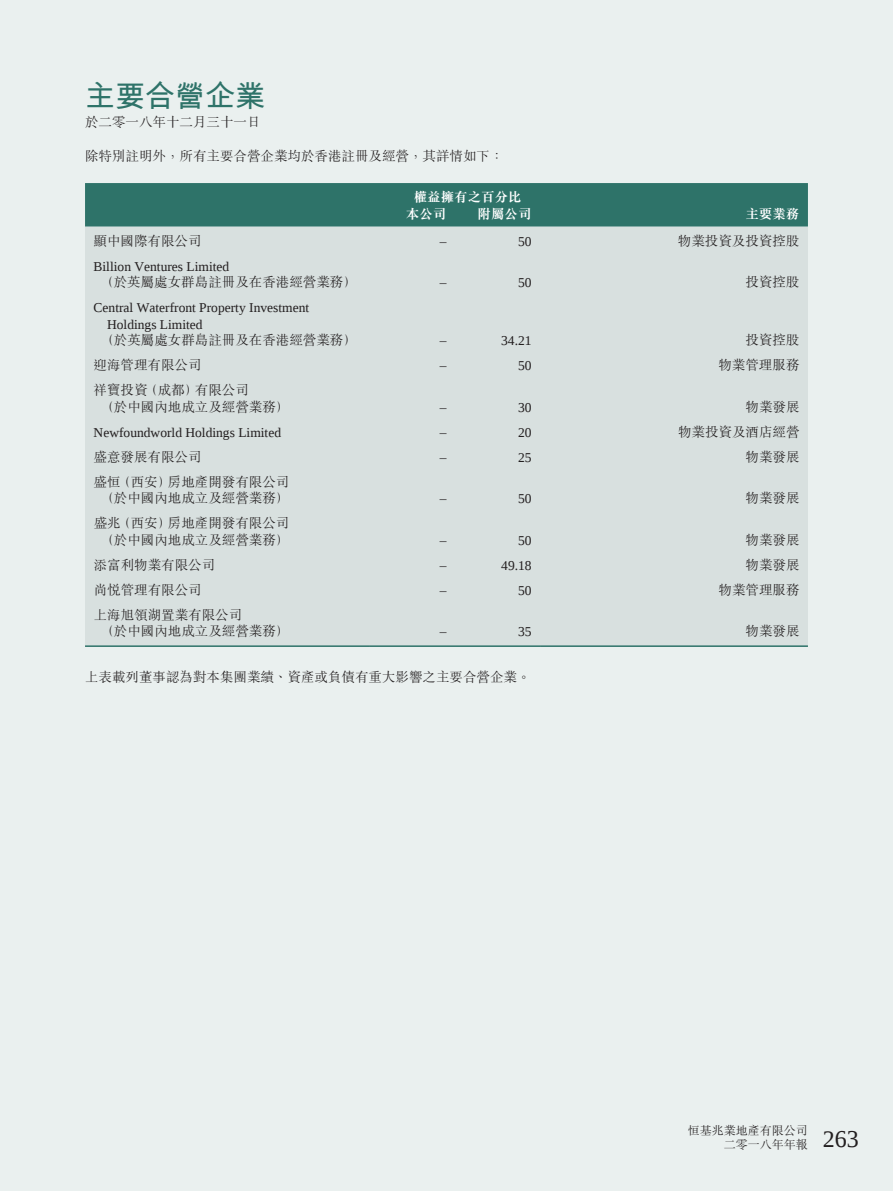
<style>
.page{position:relative;width:893px;height:1191px;background:#eaf0ef}
.page>*{position:absolute;margin:0;border:0;box-sizing:border-box;transform-origin:0 0}
.t1{font:700 30px "M Hei HK";color:#2e7369}
.t2{font:300 13.5px/16.5px "M Sung HK";color:#231f20}
.t3{font:13.5px/16.5px "Liberation Serif";color:#231f20}
.t4{font:700 13.5px/16.5px "M Sung HK";color:#fff}
.t5{font:300 12px/14.2px "M Sung HK";color:#231f20}
</style>
<div class="page">
<div style="left:85px;top:183px;width:723px;height:44px;background:#2e7369"></div>
<div style="left:85px;top:227px;width:723px;height:418px;background:#d8e0df"></div>
<hr style="left:85px;top:645px;width:285px;height:2px;background:#2e7369">
<hr style="left:370px;top:645px;width:85px;height:2px;background:#2e7369">
<hr style="left:455px;top:645px;width:85px;height:2px;background:#2e7369">
<hr style="left:540px;top:645px;width:268px;height:2px;background:#2e7369">
<h1 class="t1" style="left:85px;top:74px;width:181px">主要合營企業</h1>
<p class="t2" style="left:85px;top:147px;width:420px">除特別註明外，所有主要合營企業均於香港註冊及經營，其詳情如下：</p>
<p class="t4" style="left:406px;top:189px;width:117px;text-indent:8px">權益擁有之百分比本公司</p>
<p class="t2" style="left:85px;top:113px;width:177px">於二零一八年十二月三十一日</p>
<p class="t4" style="left:477px;top:205px;width:55px">附屬公司</p>
<p class="t4" style="left:745px;top:205px;width:55px">主要業務</p>
<p class="t2" style="left:94px;top:232px;width:109px">顯中國際有限公司</p>
<p class="t3" style="left:440px;top:233px;width:8px">–</p>
<p class="t3" style="left:518px;top:233px;width:15px">50</p>
<p class="t2" style="left:678px;top:232px;width:123px">物業投資及投資控股</p>
<p class="t3" style="left:94px;top:258px;width:137px">Billion Ventures Limited</p>
<p class="t2" style="left:100px;top:273px;width:258px">（於英屬處女群島註冊及在香港經營業務）</p>
<p class="t3" style="left:440px;top:274px;width:8px">–</p>
<p class="t3" style="left:518px;top:274px;width:15px">50</p>
<p class="t2" style="left:745px;top:273px;width:55px">投資控股</p>
<p class="t3" style="left:107px;top:299px;width:204px;text-indent:-14px">Central Waterfront Property Investment<br>Holdings Limited</p>
<p class="t2" style="left:100px;top:331px;width:258px">（於英屬處女群島註冊及在香港經營業務）</p>
<p class="t3" style="left:440px;top:332px;width:8px">–</p>
<p class="t3" style="left:501px;top:332px;width:32px">34.21</p>
<p class="t2" style="left:745px;top:331px;width:55px">投資控股</p>
<p class="t2" style="left:94px;top:356px;width:109px">迎海管理有限公司</p>
<p class="t3" style="left:440px;top:357px;width:8px">–</p>
<p class="t3" style="left:518px;top:357px;width:15px">50</p>
<p class="t2" style="left:718px;top:356px;width:82px">物業管理服務</p>
<p class="t2" style="left:100px;top:381px;width:190px;text-indent:-7px">祥寶投資（成都）有限公司<br>（於中國內地成立及經營業務）</p>
<p class="t3" style="left:440px;top:399px;width:8px">–</p>
<p class="t3" style="left:518px;top:399px;width:15px">30</p>
<p class="t2" style="left:745px;top:398px;width:55px">物業發展</p>
<p class="t3" style="left:94px;top:424px;width:189px">Newfoundworld Holdings Limited</p>
<p class="t3" style="left:440px;top:424px;width:8px">–</p>
<p class="t3" style="left:518px;top:424px;width:15px">20</p>
<p class="t2" style="left:678px;top:423px;width:123px">物業投資及酒店經營</p>
<p class="t2" style="left:94px;top:448px;width:109px">盛意發展有限公司</p>
<p class="t3" style="left:440px;top:449px;width:8px">–</p>
<p class="t3" style="left:518px;top:449px;width:15px">25</p>
<p class="t2" style="left:745px;top:448px;width:56px">物業發展</p>
<p class="t2" style="left:94px;top:473px;width:197px;text-align:center">盛恒（西安）房地產開發有限公司（於中國內地成立及經營業務）</p>
<p class="t3" style="left:440px;top:490px;width:8px">–</p>
<p class="t3" style="left:518px;top:490px;width:15px">50</p>
<p class="t2" style="left:745px;top:489px;width:55px">物業發展</p>
<p class="t2" style="left:94px;top:514px;width:197px;text-align:center">盛兆（西安）房地產開發有限公司（於中國內地成立及經營業務）</p>
<p class="t3" style="left:440px;top:532px;width:8px">–</p>
<p class="t3" style="left:518px;top:532px;width:15px">50</p>
<p class="t2" style="left:745px;top:531px;width:55px">物業發展</p>
<p class="t2" style="left:94px;top:556px;width:123px">添富利物業有限公司</p>
<p class="t3" style="left:440px;top:557px;width:8px">–</p>
<p class="t3" style="left:501px;top:557px;width:32px">49.18</p>
<p class="t2" style="left:746px;top:556px;width:56px">物業發展</p>
<p class="t2" style="left:94px;top:581px;width:109px">尚悅管理有限公司</p>
<p class="t3" style="left:440px;top:582px;width:8px">–</p>
<p class="t3" style="left:518px;top:582px;width:15px">50</p>
<p class="t2" style="left:719px;top:581px;width:82px">物業管理服務</p>
<p class="t2" style="left:100px;top:606px;width:190px;text-indent:-7px">上海旭領湖置業有限公司<br>（於中國內地成立及經營業務）</p>
<p class="t3" style="left:440px;top:623px;width:8px">–</p>
<p class="t3" style="left:518px;top:623px;width:15px">35</p>
<p class="t2" style="left:746px;top:622px;width:55px">物業發展</p>
<p class="t2" style="left:85px;top:667px;width:447px">上表載列董事認為對本集團業績、資產或負債有重大影響之主要合營企業。</p>
<p class="t5" style="left:724px;top:1122px;width:137px;text-indent:-36px">恒基兆業地產有限公司<br>二零一八年年報 <sup>263</sup></p>
</div>
